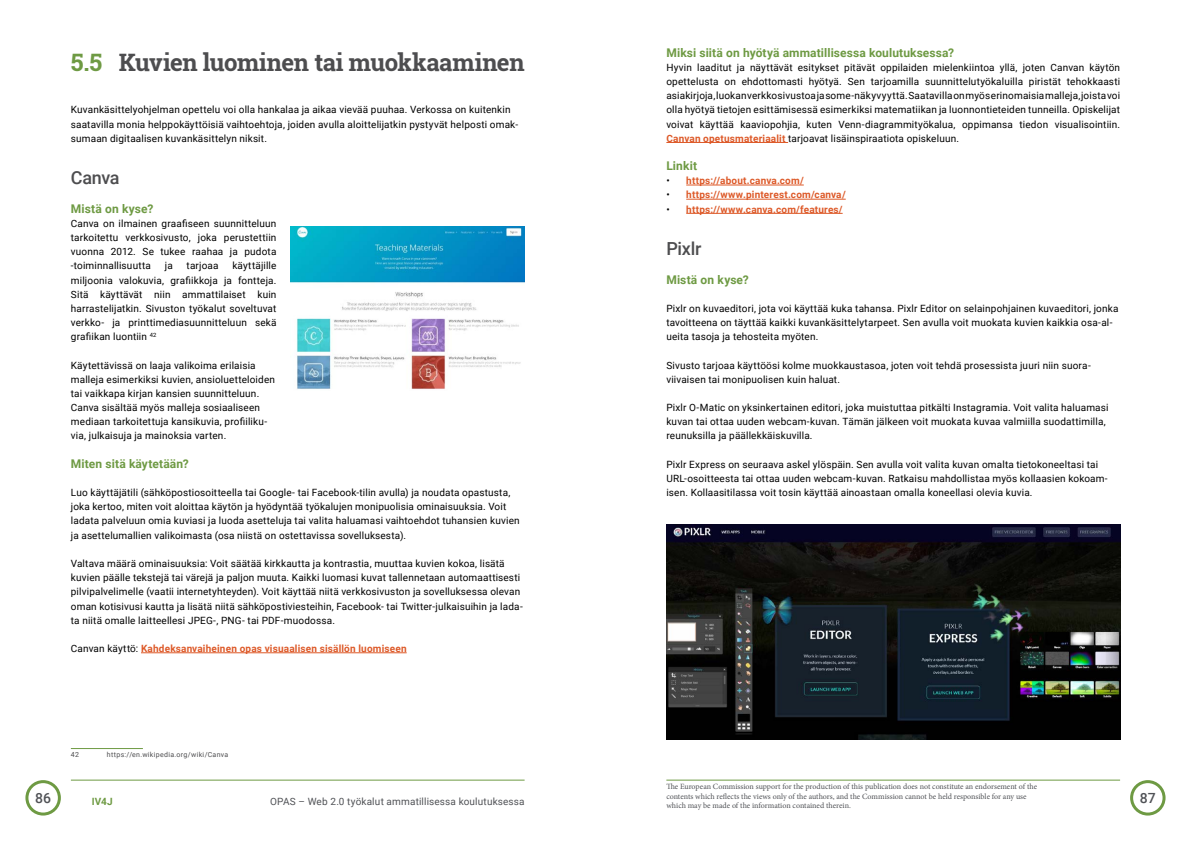
<style>
.page{position:relative;width:1191px;height:842px;background:#fff}
.page>*{position:absolute;margin:0;border:0;box-sizing:border-box;transform-origin:0 0}
.t1{font:700 24px "Roboto Slab";letter-spacing:-.02em;color:#4d4d4f}
.Heading_Inner{font:500 18px "Roboto";letter-spacing:-.015em;color:#4d4d4f}
.t2{font:500 14px "Roboto";color:#505256}
.Subheading_Inner{font:700 12px "Roboto";letter-spacing:.01em;color:#6e9a43}
.Normal_Pargraph_Left{font:10px/14.2px "Roboto";letter-spacing:.015em;color:#000}
.Normal_Paragraph_Jus{font:10px/14.2px "Roboto";letter-spacing:.015em;color:#000;text-align:justify}
.Normal_Pargraph_Left-2{font:700 10px "Roboto";letter-spacing:.02em;color:#dd5928}
.t3{font:10px "Roboto";letter-spacing:.015em;color:#505256}
.t4{font:700 10px "Roboto";color:#6e9a43}
.t5{font:8px/9.6px "Minion Pro";letter-spacing:-.005em;color:#505256}
.Footnotes{font:7px "Roboto";letter-spacing:.045em;color:#4d4d4f}
.s1{color:#6e9a43}
.s2{font-weight:400;color:#000}
.s3{font-weight:700;color:#dd5928}
</style>
<div class="page">
<div style="left:1130px;top:780px;width:35px;height:35px;border:3px solid #6e9a43;border-radius:50%"></div>
<div style="left:25px;top:780px;width:36px;height:35px;border:3px solid #6e9a43;border-radius:50%"></div>
<hr style="left:71px;top:780px;width:453px;height:1px;background:#6e9a43">
<hr style="left:666px;top:780px;width:454px;height:1px;background:#6e9a43">
<hr style="left:141px;top:652px;width:266px;height:1px;background:#dd5928">
<hr style="left:71px;top:748px;width:72px;height:1px;background:#6e9a43">
<img style="left:291px;top:227px;width:233px;height:162px">
<hr style="left:666px;top:142px;width:122px;height:1px;background:#dd5928">
<hr style="left:686px;top:185px;width:117px;height:1px;background:#dd5928">
<hr style="left:686px;top:199px;width:159px;height:1px;background:#dd5928">
<hr style="left:686px;top:213px;width:156px;height:1px;background:#dd5928">
<img style="left:666px;top:524px;width:454px;height:215px">
<p class="t1" style="left:71px;top:46px;width:455px"><span class="s1">5.5</span> Kuvien luominen tai muokkaaminen</p>
<p class="Normal_Pargraph_Left" style="left:71px;top:102px;width:449px">Kuvankäsittelyohjelman opettelu voi olla hankalaa ja aikaa vievää puuhaa. Verkossa on kuitenkin saatavilla monia helppokäyttöisiä vaihtoehtoja, joiden avulla aloittelijatkin pystyvät helposti omak&shy;sumaan digitaalisen kuvankäsittelyn niksit.</p>
<p class="Heading_Inner" style="left:71px;top:165px;width:50px">Canva</p>
<p class="Subheading_Inner" style="left:71px;top:200px;width:84px">Mistä on kyse?</p>
<p class="Normal_Paragraph_Jus" style="left:71px;top:216px;width:207px">Canva on ilmainen graafiseen suunnitteluun tarkoitettu verkkosivusto, joka perustettiin vuonna 2012. Se tukee raahaa ja pudota -toiminnallisuutta</p>
<p class="Normal_Paragraph_Jus" style="left:71px;top:258px;width:207px;text-indent:161px">käyttäjille miljoonia valokuvia, grafiikkoja ja fontteja.<br>Sitä käyttävät niin ammattilaiset kuin harrastelijatkin. Sivuston työkalut soveltuvat verkko- ja printtimediasuunnitteluun sekä grafiikan luontiin <sup>42</sup></p>
<p class="Normal_Pargraph_Left" style="left:71px;top:357px;width:206px">Käytettävissä on laaja valikoima erilaisia malleja esimerkiksi kuvien, ansioluetteloiden tai vaikkapa kirjan kansien suunnitteluun.<br>Canva sisältää myös malleja sosiaaliseen mediaan tarkoitettuja kansikuvia, profiiliku&shy;via, julkaisuja ja mainoksia varten.</p>
<p class="Subheading_Inner" style="left:71px;top:455px;width:119px">Miten sitä käytetään?</p>
<p class="Normal_Pargraph_Left" style="left:71px;top:485px;width:450px">Luo käyttäjätili (sähköpostiosoitteella tai Google- tai Facebook-tilin avulla) ja noudata opastusta, joka kertoo, miten voit aloittaa käytön ja hyödyntää työkalujen monipuolisia ominaisuuksia. Voit ladata palveluun omia kuviasi ja luoda asetteluja tai valita haluamasi vaihtoehdot tuhansien kuvien ja asettelumallien valikoimasta (osa niistä on ostettavissa sovelluksesta).</p>
<p class="Normal_Pargraph_Left" style="left:71px;top:556px;width:453px">Valtava määrä ominaisuuksia: Voit säätää kirkkautta ja kontrastia, muuttaa kuvien kokoa, lisätä kuvien päälle tekstejä tai värejä ja paljon muuta. Kaikki luomasi kuvat tallennetaan automaattisesti pilvipalvelimelle (vaatii internetyhteyden). Voit käyttää niitä verkkosivuston ja sovelluksessa olevan oman kotisivusi kautta ja lisätä niitä sähköpostiviesteihin, Facebook- tai Twitter-julkaisuihin ja lada&shy;ta niitä omalle laitteellesi JPEG-, PNG- tai PDF-muodossa.</p>
<p class="Normal_Pargraph_Left-2" style="left:71px;top:641px;width:337px"><span class="s2">Canvan käyttö:</span> Kahdeksanvaiheinen opas visuaalisen sisällön luomiseen</p>
<p class="Normal_Paragraph_Jus" style="left:165px;top:258px;width:9px">ja</p>
<p class="Normal_Paragraph_Jus" style="left:187px;top:258px;width:33px">tarjoaa</p>
<p class="Footnotes" style="left:71px;top:749px;width:10px">42</p>
<p class="Footnotes" style="left:107px;top:749px;width:123px">https://en.wikipedia.org/wiki/Canva</p>
<p class="Subheading_Inner" style="left:666px;top:44px;width:289px">Miksi siitä on hyötyä ammatillisessa koulutuksessa?</p>
<p class="Normal_Paragraph_Jus" style="left:666px;top:60px;width:455px">Hyvin laaditut ja näyttävät esitykset pitävät oppilaiden mielenkiintoa yllä, joten Canvan käytön opettelusta on ehdottomasti hyötyä. Sen tarjoamilla suunnittelutyökaluilla piristät tehokkaasti asiakirjoja, luokan verkkosivustoa ja some-näkyvyyttä. Saatavilla on myös erinomaisia malleja, joista voi olla hyötyä tietojen esittämisessä esimerkiksi matematiikan ja luonnontieteiden tunneilla. Opiskelijat voivat käyttää kaaviopohjia, kuten Venn-diagrammityökalua, oppimansa tiedon visualisointiin.<br><span class="s3">Canvan opetusmateriaalit</span> tarjoavat lisäinspiraatiota opiskeluun.</p>
<p class="Subheading_Inner" style="left:666px;top:157px;width:32px">Linkit</p>
<p class="Normal_Pargraph_Left-2" style="left:666px;top:174px;width:139px"><span class="s2">•</span> https://about.canva.com/</p>
<p class="Normal_Pargraph_Left-2" style="left:666px;top:188px;width:181px"><span class="s2">•</span> https://www.pinterest.com/canva/</p>
<p class="Normal_Pargraph_Left-2" style="left:666px;top:202px;width:178px"><span class="s2">•</span> https://www.canva.com/features/</p>
<p class="Heading_Inner" style="left:666px;top:236px;width:36px">Pixlr</p>
<p class="Subheading_Inner" style="left:666px;top:271px;width:84px">Mistä on kyse?</p>
<p class="Normal_Pargraph_Left" style="left:666px;top:301px;width:453px">Pixlr on kuvaeditori, jota voi käyttää kuka tahansa. Pixlr Editor on selainpohjainen kuvaeditori, jonka tavoitteena on täyttää kaikki kuvankäsittelytarpeet. Sen avulla voit muokata kuvien kaikkia osa-al&shy;ueita tasoja ja tehosteita myöten.</p>
<p class="Normal_Pargraph_Left" style="left:666px;top:357px;width:426px">Sivusto tarjoaa käyttöösi kolme muokkaustasoa, joten voit tehdä prosessista juuri niin suora&shy;viivaisen tai monipuolisen kuin haluat.</p>
<p class="Normal_Pargraph_Left" style="left:666px;top:400px;width:443px">Pixlr O-Matic on yksinkertainen editori, joka muistuttaa pitkälti Instagramia. Voit valita haluamasi kuvan tai ottaa uuden webcam-kuvan. Tämän jälkeen voit muokata kuvaa valmiilla suodattimilla, reunuksilla ja päällekkäiskuvilla.</p>
<p class="Normal_Pargraph_Left" style="left:666px;top:457px;width:443px">Pixlr Express on seuraava askel ylöspäin. Sen avulla voit valita kuvan omalta tietokoneeltasi tai<br>URL-osoitteesta tai ottaa uuden webcam-kuvan. Ratkaisu mahdollistaa myös kollaasien kokoam&shy;isen. Kollaasitilassa voit tosin käyttää ainoastaan omalla koneellasi olevia kuvia.</p>
<p class="t5" style="left:666px;top:782px;width:372px">The European Commission support for the production of this publication does not constitute an endorsement of the contents which reflects the views only of the authors, and the Commission cannot be held responsible for any use</p>
<h3 class="t2" style="left:35px;top:788px;width:17px">86</h3>
<p class="t4" style="left:92px;top:794px;width:23px">IV4J</p>
<h3 class="t2" style="left:1139px;top:788px;width:17px">87</h3>
<p class="t3" style="left:270px;top:794px;width:256px">OPAS – Web 2.0 työkalut ammatillisessa koulutuksessa</p>
<p class="t5" style="left:666px;top:801px;width:186px">which may be made of the information contained therein.</p>
</div>
